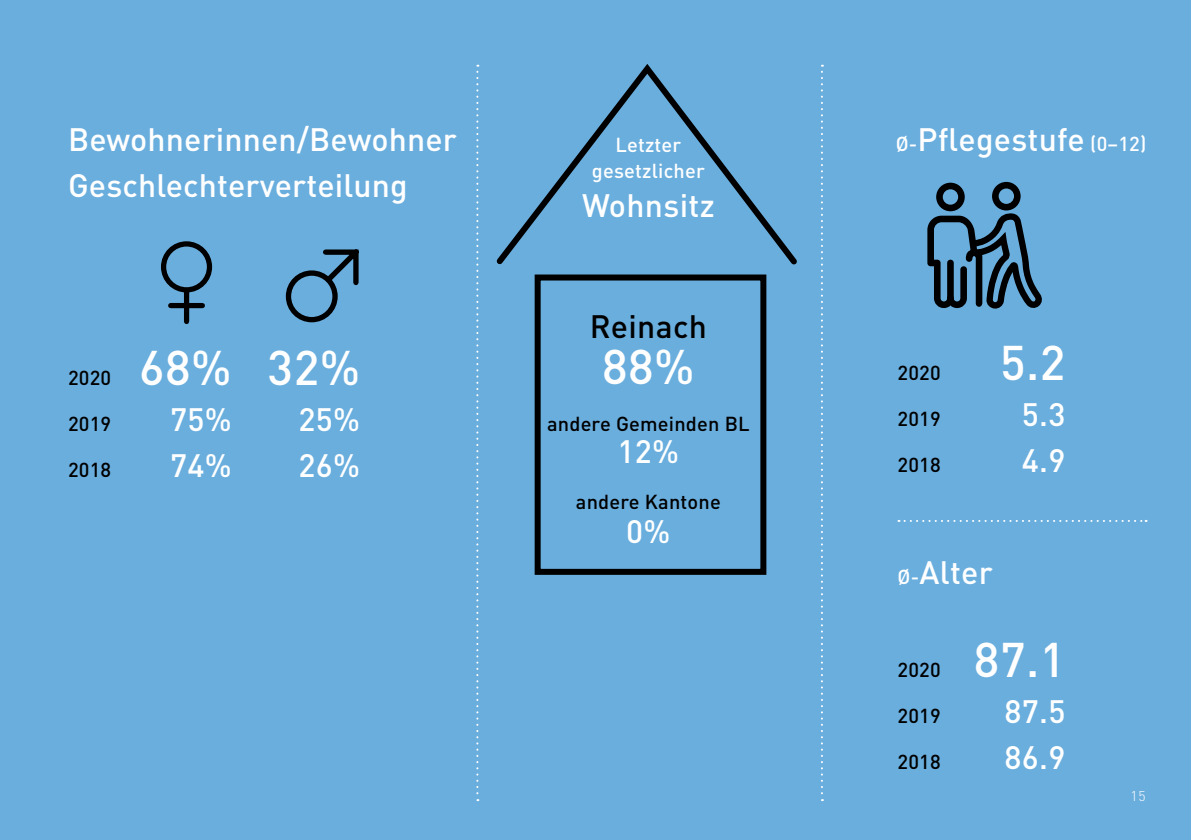
<style>
.page{position:relative;width:1191px;height:840px;background:#fff}
.page>*{position:absolute;margin:0;border:0;box-sizing:border-box;transform-origin:0 0}
.t1{font:500 48px "DIN Pro";letter-spacing:.01em;color:#fff}
.t2{font:500 32px "DIN Pro";letter-spacing:.005em;color:#fff}
.t3{font:500 32px "DIN Pro";letter-spacing:.01em;color:#000}
.t4{font:500 20px "DIN Pro";letter-spacing:.01em;color:#000}
.t5{font:500 20px/26.2px "DIN Pro";letter-spacing:.01em;color:#fff;text-align:center}
.t6{font:300 14px "DIN Pro";color:#fff}
.s1{font-size:20px}
</style>
<div class="page">
<div style="left:0;top:0;width:1191px;height:839px;background:#6aaede"></div>
<div style="left:534px;top:274px;width:232px;height:300px;border:6px solid #000"></div>
<svg style="left:496px;top:64px;width:301px;height:201px"></svg>
<svg style="left:821px;top:65px;width:2px;height:735px"></svg>
<svg style="left:898px;top:520px;width:248px;height:1px"></svg>
<svg style="left:476px;top:65px;width:2px;height:735px"></svg>
<svg style="left:927px;top:182px;width:114px;height:126px"></svg>
<div style="left:161px;top:241px;width:51px;height:51px;border:5px solid #000;border-radius:50%"></div>
<div style="left:184px;top:290px;width:5px;height:31px;background:#000"></div>
<div style="left:171px;top:303px;width:31px;height:5px;background:#000"></div>
<div style="left:286px;top:270px;width:52px;height:52px;border:5px solid #000;border-radius:50%"></div>
<svg style="left:320px;top:249px;width:38px;height:39px"></svg>
<p class="t2" style="left:68px;top:118px;width:390px">Bewohnerinnen/Bewohner</p>
<p class="t2" style="left:68px;top:164px;width:341px">Geschlechterverteilung</p>
<p class="t5" style="left:592px;top:131px;width:115px">Letzter gesetzlicher</p>
<p class="t2" style="left:582px;top:183px;width:134px">Wohnsitz</p>
<p class="t2" style="left:895px;top:118px;width:252px"><span class="s1">Ø-</span>Pflegestufe <span class="s1">(0–12)</span></p>
<p class="t4" style="left:68px;top:363px;width:45px">2020</p>
<h1 class="t1" style="left:139px;top:334px;width:223px">68% 32%</h1>
<p class="t4" style="left:68px;top:410px;width:45px">2019</p>
<p class="t2" style="left:170px;top:397px;width:63px">75%</p>
<p class="t2" style="left:298px;top:397px;width:63px">25%</p>
<p class="t4" style="left:68px;top:456px;width:45px">2018</p>
<p class="t2" style="left:170px;top:443px;width:63px">74%</p>
<p class="t2" style="left:298px;top:443px;width:63px">26%</p>
<p class="t3" style="left:589px;top:304px;width:119px">Reinach</p>
<h1 class="t1" style="left:602px;top:334px;width:94px">88%</h1>
<p class="t4" style="left:547px;top:409px;width:204px">andere Gemeinden BL</p>
<p class="t2" style="left:617px;top:429px;width:63px">12%</p>
<p class="t4" style="left:576px;top:488px;width:146px">andere Kantone</p>
<p class="t2" style="left:626px;top:509px;width:46px">0%</p>
<p class="t4" style="left:897px;top:358px;width:45px">2020</p>
<h1 class="t1" style="left:1000px;top:329px;width:67px">5.2</h1>
<p class="t4" style="left:897px;top:405px;width:45px">2019</p>
<p class="t2" style="left:1022px;top:392px;width:45px">5.3</p>
<p class="t4" style="left:897px;top:451px;width:45px">2018</p>
<p class="t2" style="left:1022px;top:438px;width:45px">4.9</p>
<p class="t2" style="left:897px;top:550px;width:97px"><span class="s1">Ø-</span>Alter</p>
<p class="t4" style="left:897px;top:655px;width:45px">2020</p>
<h1 class="t1" style="left:974px;top:626px;width:93px">87.1</h1>
<p class="t4" style="left:897px;top:701px;width:45px">2019</p>
<p class="t2" style="left:1004px;top:689px;width:63px">87.5</p>
<p class="t4" style="left:897px;top:748px;width:45px">2018</p>
<p class="t2" style="left:1004px;top:735px;width:63px">86.9</p>
<p class="t6" style="left:1130px;top:786px;width:17px">15</p>
</div>
